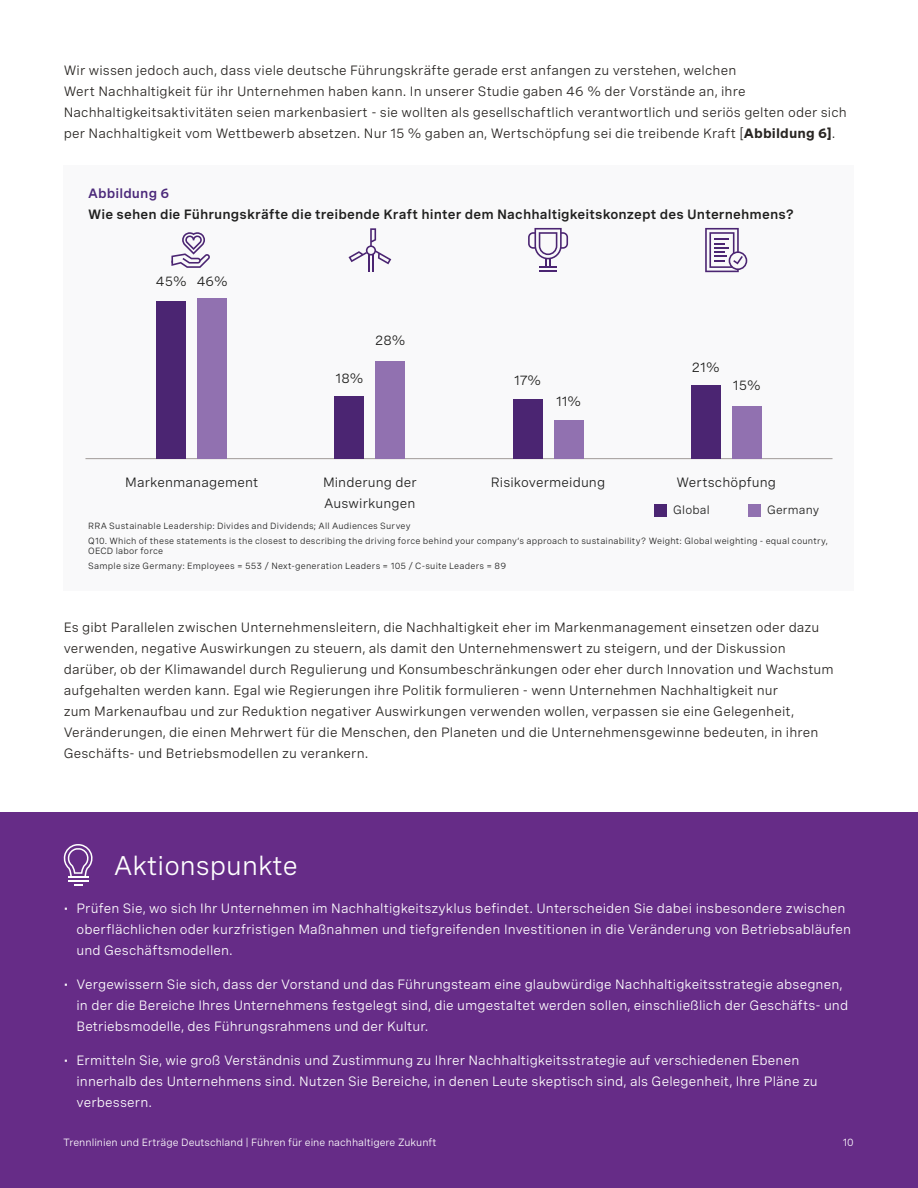
<style>
.page{position:relative;width:918px;height:1188px;background:#fff}
.page>*{position:absolute;margin:0;border:0;box-sizing:border-box;transform-origin:0 0}
.t1{font:27px "Spezia";color:#fff}
.t2{font:13.5px/21px "Spezia";letter-spacing:.01em;color:#292623}
.t3{font:13.5px/21px "Spezia";letter-spacing:.01em;color:#fff}
.t4{font:600 13.5px "Spezia";letter-spacing:.01em;color:#20201f}
.t5{font:13.5px/21px "Spezia";letter-spacing:.01em;color:#20201f}
.t6{font:13.5px "Spezia";color:#1d1d1b}
.t7{font:600 13.5px "Spezia";letter-spacing:.01em;color:#4b297a}
.t8{font:12px "Spezia";letter-spacing:.015em;color:#20201f}
.t9{font:10.5px "Spezia";color:#fff}
.t10{font:9px/14.7px "Spezia";letter-spacing:.025em;color:#20201f}
.s1{font-weight:700}
</style>
<div class="page">
<div style="left:748px;top:504px;width:12px;height:13px;background:#9171b0"></div>
<div style="left:654px;top:504px;width:13px;height:13px;background:#4b2572"></div>
<hr style="left:85px;top:458px;width:747px;height:1px;background:#a09a98">
<div style="left:197px;top:298px;width:30px;height:161px;background:#9171b0"></div>
<div style="left:156px;top:301px;width:30px;height:158px;background:#4b2572"></div>
<div style="left:376px;top:361px;width:29px;height:98px;background:#9171b0"></div>
<div style="left:335px;top:396px;width:29px;height:63px;background:#4b2572"></div>
<div style="left:554px;top:420px;width:29px;height:39px;background:#9171b0"></div>
<div style="left:513px;top:399px;width:29px;height:60px;background:#4b2572"></div>
<div style="left:732px;top:406px;width:30px;height:53px;background:#9171b0"></div>
<div style="left:691px;top:385px;width:30px;height:74px;background:#4b2572"></div>
<svg style="left:528px;top:228px;width:40px;height:44px"></svg>
<svg style="left:705px;top:228px;width:42px;height:44px"></svg>
<svg style="left:171px;top:232px;width:39px;height:36px"></svg>
<svg style="left:349px;top:228px;width:42px;height:44px"></svg>
<div style="left:0;top:812px;width:918px;height:376px;background:#662c87"></div>
<svg style="left:63px;top:844px;width:30px;height:34px"></svg>
<hr style="left:68px;top:876px;width:20px;height:2px;background:#fff">
<hr style="left:68px;top:880px;width:20px;height:2px;background:#fff">
<svg style="left:74px;top:884px;width:8px;height:2px"></svg>
<p class="t2" style="left:64px;top:59px;width:785px">Wir wissen jedoch auch, dass viele deutsche Führungskräfte gerade erst anfangen zu verstehen, welchen<br>Wert Nachhaltigkeit für ihr Unternehmen haben kann. In unserer Studie gaben 46 % der Vorstände an, ihre Nachhaltigkeitsaktivitäten seien markenbasiert - sie wollten als gesellschaftlich verantwortlich und seriös gelten oder sich per Nachhaltigkeit vom Wettbewerb absetzen. Nur 15 % gaben an, Wertschöpfung sei die treibende Kraft [<span class="s1">Abbildung 6]</span>.</p>
<p class="t7" style="left:88px;top:183px;width:83px">Abbildung 6</p>
<p class="t4" style="left:88px;top:204px;width:708px">Wie sehen die Führungskräfte die treibende Kraft hinter dem Nachhaltigkeitskonzept des Unternehmens?</p>
<p class="t6" style="left:156px;top:271px;width:73px">45% 46%</p>
<p class="t6" style="left:336px;top:368px;width:29px">18%</p>
<p class="t6" style="left:375px;top:330px;width:32px">28%</p>
<p class="t6" style="left:514px;top:370px;width:28px">17%</p>
<p class="t6" style="left:556px;top:392px;width:27px">11%</p>
<p class="t6" style="left:692px;top:357px;width:29px">21%</p>
<p class="t6" style="left:733px;top:375px;width:29px">15%</p>
<p class="t5" style="left:125px;top:471px;width:135px">Markenmanagement</p>
<p class="t5" style="left:323px;top:471px;width:95px">Minderung der<br>Auswirkungen</p>
<p class="t5" style="left:491px;top:471px;width:116px">Risikovermeidung</p>
<p class="t5" style="left:676px;top:471px;width:101px">Wertschöpfung</p>
<p class="t8" style="left:673px;top:501px;width:38px">Global</p>
<p class="t8" style="left:767px;top:501px;width:54px">Germany</p>
<p class="t10" style="left:88px;top:518px;width:741px">RRA Sustainable Leadership: Divides and Dividends; All Audiences Survey<br>Q10. Which of these statements is the closest to describing the driving force behind your company’s approach to sustainability? Weight: Global weighting - equal country,</p>
<p class="t10" style="left:88px;top:543px;width:419px">OECD labor force<br>Sample size Germany: Employees = 553 / Next-generation Leaders = 105 / C-suite Leaders = 89</p>
<p class="t2" style="left:64px;top:615px;width:771px">Es gibt Parallelen zwischen Unternehmensleitern, die Nachhaltigkeit eher im Markenmanagement einsetzen oder dazu verwenden, negative Auswirkungen zu steuern, als damit den Unternehmenswert zu steigern, und der Diskussion darüber, ob der Klimawandel durch Regulierung und Konsumbeschränkungen oder eher durch Innovation und Wachstum aufgehalten werden kann. Egal wie Regierungen ihre Politik formulieren - wenn Unternehmen Nachhaltigkeit nur<br>zum Markenaufbau und zur Reduktion negativer Auswirkungen verwenden wollen, verpassen sie eine Gelegenheit, Veränderungen, die einen Mehrwert für die Menschen, den Planeten und die Unternehmensgewinne bedeuten, in ihren Geschäfts- und Betriebsmodellen zu verankern.</p>
<h1 class="t1" style="left:114px;top:846px;width:185px">Aktionspunkte</h1>
<p class="t3" style="left:77px;top:897px;width:776px;text-indent:-13px">• Prüfen Sie, wo sich Ihr Unternehmen im Nachhaltigkeitszyklus befindet. Unterscheiden Sie dabei insbesondere zwischen oberflächlichen oder kurzfristigen Maßnahmen und tiefgreifenden Investitionen in die Veränderung von Betriebsabläufen und Geschäftsmodellen.</p>
<p class="t3" style="left:77px;top:973px;width:773px;text-indent:-13px">• Vergewissern Sie sich, dass der Vorstand und das Führungsteam eine glaubwürdige Nachhaltigkeitsstrategie absegnen, in der die Bereiche Ihres Unternehmens festgelegt sind, die umgestaltet werden sollen, einschließlich der Geschäfts- und<br>Betriebsmodelle, des Führungsrahmens und der Kultur.</p>
<p class="t3" style="left:77px;top:1048px;width:743px;text-indent:-13px">• Ermitteln Sie, wie groß Verständnis und Zustimmung zu Ihrer Nachhaltigkeitsstrategie auf verschiedenen Ebenen innerhalb des Unternehmens sind. Nutzen Sie Bereiche, in denen Leute skeptisch sind, als Gelegenheit, Ihre Pläne zu verbessern.</p>
<p class="t9" style="left:63px;top:1134px;width:375px">Trennlinien und Erträge Deutschland | Führen für eine nachhaltigere Zukunft</p>
<p class="t9" style="left:843px;top:1134px;width:13px">10</p>
</div>
